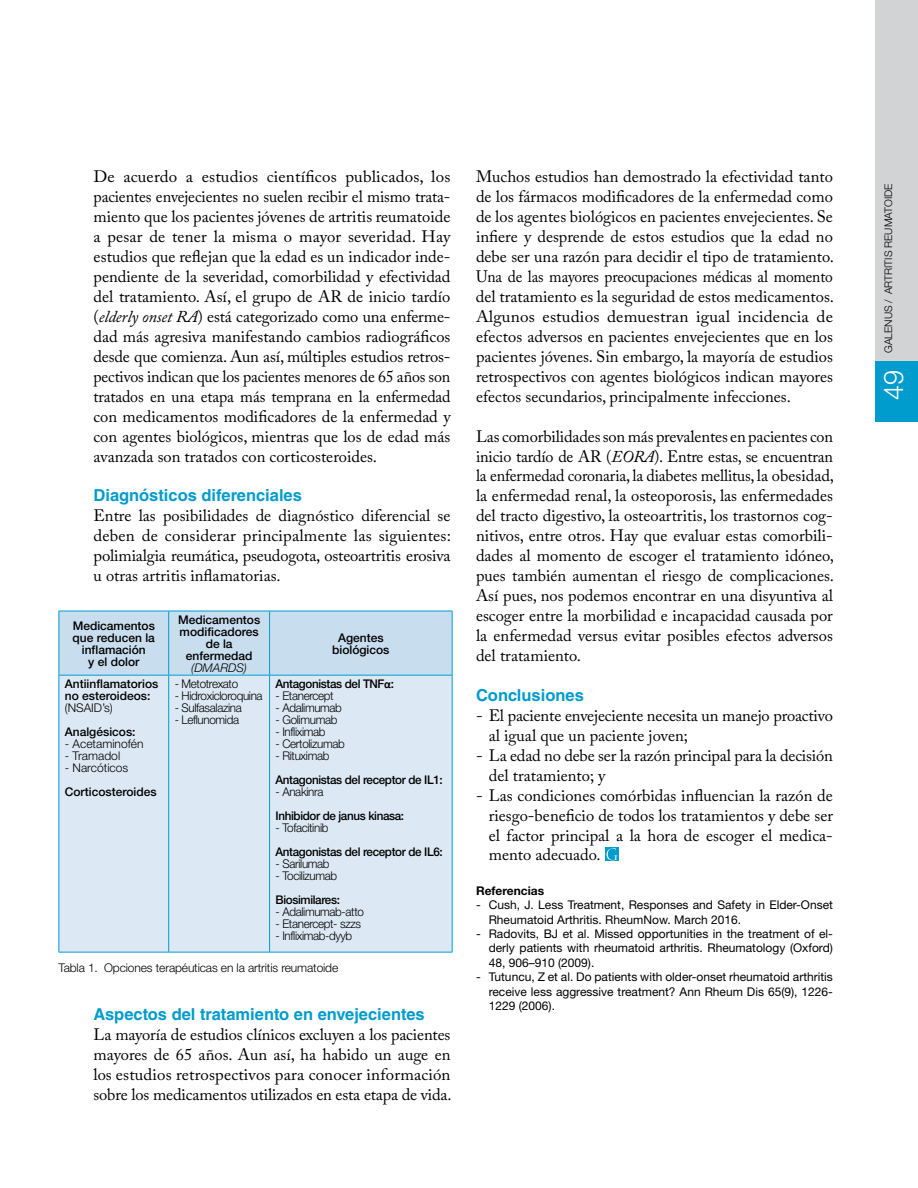
<style>
.page{position:relative;width:918px;height:1188px;background:#fff}
.page>*{position:absolute;margin:0;border:0;box-sizing:border-box;transform-origin:0 0}
.t1{font:300 27px "Helvetica Neue";color:#fff}
.t2{font:16.5px/20px "Adobe Caslon Pro";color:#000;text-align:justify}
.t3{font:700 16.5px "Helvetica LT Std";color:#009cce}
.t4{font:12px/14.4px "Helvetica Neue";color:#000;text-align:justify}
.t5{font:300 12px "Helvetica Neue";letter-spacing:-.03em;color:#000}
.t6{font:500 12px/12px "Helvetica Neue";color:#000;text-align:center}
.t7{font:500 12px "Helvetica Neue";letter-spacing:-.03em;color:#000}
.t8{font:300 12px "Helvetica Neue";letter-spacing:-.01em;color:#000}
.t9{font:300 12px "Helvetica Neue";color:#000}
.t10{font:700 12px "Helvetica Neue LT Std";color:#000}
.t11{font:italic 300 12px "Helvetica Neue";color:#000}
.t12{font:300 10.5px "Helvetica Neue";color:#000}
.s1{font-style:italic}
.s2{font-family:"Calibri";font-weight:700}
</style>
<div class="page">
<div style="left:59px;top:612px;width:393px;height:63px;background:#c8deee"></div>
<div style="left:59px;top:676px;width:393px;height:276px;background:#dce9f4"></div>
<hr style="left:58px;top:611px;width:111px;height:1px;background:#009cce">
<hr style="left:58px;top:611px;width:1px;height:64px;background:#009cce">
<hr style="left:169px;top:611px;width:101px;height:1px;background:#009cce">
<hr style="left:168px;top:611px;width:1px;height:64px;background:#009cce">
<hr style="left:270px;top:611px;width:183px;height:1px;background:#009cce">
<hr style="left:269px;top:611px;width:1px;height:64px;background:#009cce">
<hr style="left:452px;top:611px;width:1px;height:64px;background:#009cce">
<hr style="left:58px;top:675px;width:111px;height:1px;background:#009cce">
<hr style="left:58px;top:676px;width:1px;height:276px;background:#009cce">
<hr style="left:169px;top:675px;width:101px;height:1px;background:#009cce">
<hr style="left:168px;top:676px;width:1px;height:276px;background:#009cce">
<hr style="left:270px;top:675px;width:183px;height:1px;background:#009cce">
<hr style="left:269px;top:676px;width:1px;height:276px;background:#009cce">
<hr style="left:452px;top:676px;width:1px;height:276px;background:#009cce">
<hr style="left:58px;top:952px;width:111px;height:1px;background:#009cce">
<hr style="left:169px;top:952px;width:101px;height:1px;background:#009cce">
<hr style="left:270px;top:952px;width:183px;height:1px;background:#009cce">
<svg style="left:605px;top:847px;width:14px;height:14px"></svg>
<svg style="left:607px;top:848px;width:10px;height:12px"></svg>
<div style="left:875px;top:0;width:43px;height:412px;background:#d1d3d4"></div>
<div style="left:875px;top:361px;width:43px;height:61px;background:#009cce"></div>
<p class="t2" style="left:94px;top:167px;width:359px">De acuerdo a estudios científicos publicados, los pacientes envejecientes no suelen recibir el mismo trata&shy;miento que los pacientes jóvenes de artritis reumatoide a pesar de tener la misma o mayor severidad. Hay estudios que reflejan que la edad es un indicador inde&shy;pendiente de la severidad, comorbilidad y efectividad del tratamiento. Así, el grupo de AR de inicio tardío (<span class="s1">elderly onset RA</span>) está categorizado como una enferme&shy;dad más agresiva manifestando cambios radiográficos desde que comienza. Aun así, múltiples estudios retros&shy;pectivos indican que los pacientes menores de 65 años son tratados en una etapa más temprana en la enfermedad con medicamentos modificadores de la enfermedad y con agentes biológicos, mientras que los de edad más avanzada son tratados con corticosteroides.</p>
<p class="t3" style="left:94px;top:486px;width:210px">Diagnósticos diferenciales</p>
<p class="t2" style="left:94px;top:506px;width:359px">Entre las posibilidades de diagnóstico diferencial se deben de considerar principalmente las siguientes: polimialgia reumática, pseudogota, osteoartritis erosiva u otras artritis inflamatorias.</p>
<p class="t6" style="left:73px;top:619px;width:84px">Medicamentos que reducen la inflamación<br>y el dolor</p>
<p class="t6" style="left:178px;top:613px;width:84px">Medicamentos modificadores de la enfermedad</p>
<p class="t11" style="left:191px;top:660px;width:57px">(DMARDS)</p>
<p class="t6" style="left:332px;top:631px;width:59px">Agentes biológicos</p>
<p class="t7" style="left:276px;top:676px;width:120px">Antagonistas del TNF<span class="s2">α</span>:</p>
<p class="t5" style="left:276px;top:688px;width:60px">- Etanercept</p>
<p class="t5" style="left:276px;top:700px;width:68px">- Adalimumab</p>
<p class="t5" style="left:276px;top:712px;width:63px">- Golimumab</p>
<p class="t5" style="left:276px;top:724px;width:52px">- Infliximab</p>
<p class="t5" style="left:276px;top:736px;width:71px">- Certolizumab</p>
<p class="t5" style="left:276px;top:748px;width:55px">- Rituximab</p>
<p class="t7" style="left:276px;top:772px;width:169px">Antagonistas del receptor de IL1:</p>
<p class="t5" style="left:276px;top:784px;width:49px">- Anakinra</p>
<p class="t7" style="left:276px;top:808px;width:130px">Inhibidor de janus kinasa:</p>
<p class="t5" style="left:276px;top:820px;width:54px">- Tofacitinib</p>
<p class="t7" style="left:276px;top:844px;width:169px">Antagonistas del receptor de IL6:</p>
<p class="t5" style="left:276px;top:856px;width:56px">- Sarilumab</p>
<p class="t5" style="left:276px;top:868px;width:63px">- Tocilizumab</p>
<p class="t7" style="left:276px;top:892px;width:66px">Biosimilares:</p>
<p class="t5" style="left:276px;top:904px;width:90px">- Adalimumab-atto</p>
<p class="t5" style="left:276px;top:916px;width:87px">- Etanercept- szzs</p>
<p class="t5" style="left:276px;top:928px;width:78px">- Infliximab-dyyb</p>
<p class="t8" style="left:58px;top:960px;width:281px">Tabla 1. Opciones terapéuticas en la artritis reumatoide</p>
<p class="t6" style="left:65px;top:678px;width:95px;text-align:left">Antiinflamatorios no esteroideos:</p>
<p class="t5" style="left:65px;top:700px;width:50px">(NSAID’s)</p>
<p class="t6" style="left:65px;top:726px;width:72px">Analgésicos:</p>
<p class="t9" style="left:65px;top:736px;width:80px">- Acetaminofén</p>
<p class="t9" style="left:65px;top:748px;width:57px">- Tramadol</p>
<p class="t9" style="left:65px;top:760px;width:65px">- Narcóticos</p>
<p class="t6" style="left:65px;top:786px;width:93px">Corticosteroides</p>
<p class="t5" style="left:175px;top:676px;width:65px">- Metotrexato</p>
<p class="t5" style="left:175px;top:688px;width:89px">- Hidroxicloroquina</p>
<p class="t5" style="left:175px;top:700px;width:69px">- Sulfasalazina</p>
<p class="t5" style="left:175px;top:712px;width:66px">- Leflunomida</p>
<p class="t3" style="left:94px;top:1004px;width:333px">Aspectos del tratamiento en envejecientes</p>
<p class="t2" style="left:94px;top:1024px;width:360px">La mayoría de estudios clínicos excluyen a los pacientes mayores de 65 años. Aun así, ha habido un auge en los estudios retrospectivos para conocer información sobre los medicamentos utilizados en esta etapa de vida.</p>
<p class="t2" style="left:476px;top:167px;width:360px">Muchos estudios han demostrado la efectividad tanto de los fármacos modificadores de la enfermedad como de los agentes biológicos en pacientes envejecientes. Se infiere y desprende de estos estudios que la edad no debe ser una razón para decidir el tipo de tratamiento.<br>Una de las mayores preocupaciones médicas al momento del tratamiento es la seguridad de estos medicamentos.<br>Algunos estudios demuestran igual incidencia de efectos adversos en pacientes envejecientes que en los pacientes jóvenes. Sin embargo, la mayoría de estudios retrospectivos con agentes biológicos indican mayores efectos secundarios, principalmente infecciones.</p>
<p class="t2" style="left:476px;top:426px;width:360px">Las comorbilidades son más prevalentes en pacientes con inicio tardío de AR (<span class="s1">EORA</span>). Entre estas, se encuentran la enfermedad coronaria, la diabetes mellitus, la obesidad, la enfermedad renal, la osteoporosis, las enfermedades del tracto digestivo, la osteoartritis, los trastornos cog&shy;nitivos, entre otros. Hay que evaluar estas comorbili&shy;dades al momento de escoger el tratamiento idóneo, pues también aumentan el riesgo de complicaciones.<br>Así pues, nos podemos encontrar en una disyuntiva al escoger entre la morbilidad e incapacidad causada por la enfermedad versus evitar posibles efectos adversos del tratamiento.</p>
<p class="t3" style="left:476px;top:685px;width:109px">Conclusiones</p>
<p class="t2" style="left:489px;top:705px;width:346px;text-indent:-13px">- El paciente envejeciente necesita un manejo proactivo al igual que un paciente joven;</p>
<p class="t2" style="left:489px;top:745px;width:346px;text-indent:-13px">- La edad no debe ser la razón principal para la decisión del tratamiento; y</p>
<p class="t2" style="left:489px;top:785px;width:346px;text-indent:-13px">- Las condiciones comórbidas influencian la razón de riesgo-beneficio de todos los tratamientos y debe ser el factor principal a la hora de escoger el medica&shy;mento adecuado.</p>
<p class="t10" style="left:476px;top:883px;width:70px">Referencias</p>
<p class="t4" style="left:489px;top:898px;width:346px;text-indent:-13px">- Cush, J. Less Treatment, Responses and Safety in Elder-Onset<br>Rheumatoid Arthritis. RheumNow. March 2016.</p>
<p class="t4" style="left:489px;top:926px;width:346px;text-indent:-13px">- Radovits, BJ et al. Missed opportunities in the treatment of el&shy;derly patients with rheumatoid arthritis. Rheumatology (Oxford)<br>48, 906–910 (2009).</p>
<p class="t4" style="left:489px;top:970px;width:346px;text-indent:-13px">- Tutuncu, Z et al. Do patients with older-onset rheumatoid arthritis receive less aggressive treatment? Ann Rheum Dis 65(9), 1226- 1229 (2006).</p>
<p class="t12" style="left:882px;top:353px;width:171px;rotate:-90deg">GALENUS / ARTRITIS REUMATOIDE</p>
<h1 class="t1" style="left:877px;top:400px;width:32px;rotate:-90deg">49</h1>
</div>
